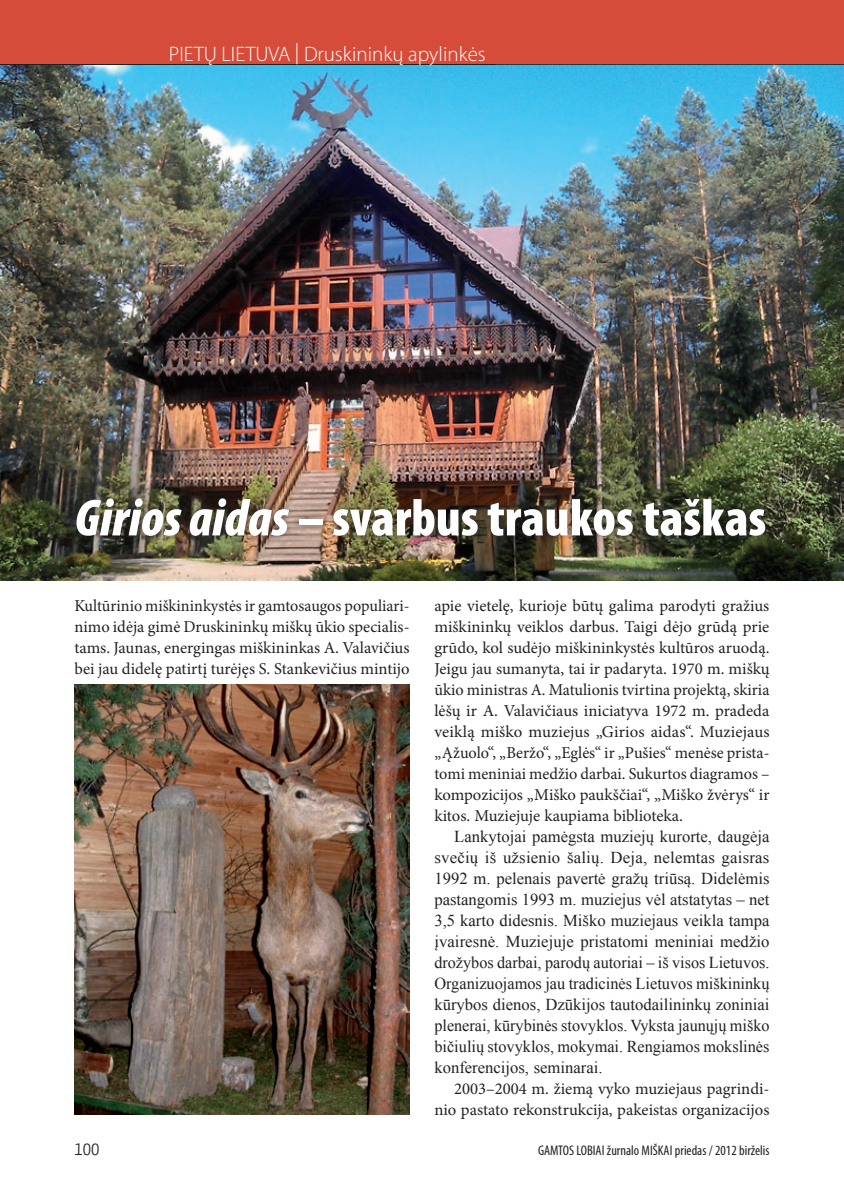
<style>
.page{position:relative;width:844px;height:1191px;background:#fff}
.page>*{position:absolute;margin:0;border:0;box-sizing:border-box;transform-origin:0 0}
.t1{font:900 condensed 52.5px "Myriad Pro";color:#fff}
.t2{font:300 21px "Myriad Pro";color:#fff}
.t3{font:300 19.25px "Yanone Kaffeesatz";color:#231f20}
.t4{font:16.62px/21px "Minion Pro";color:#231f20;text-align:justify}
.t5{font:16.62px/21px "Times New Roman";color:#231f20;text-align:justify}
.t6{font:condensed 14px "Myriad Pro";color:#231f20}
.s1{font-style:italic}
</style>
<div class="page">
<img style="left:0;top:64px;width:843px;height:516px">
<img style="left:74px;top:684px;width:335px;height:430px">
<div style="left:70px;top:491px;width:702px;height:51px;background:#231f20;opacity:.6"></div>
<div style="left:0;top:0;width:843px;height:64px;background:#d64c3a"></div>
<hr style="left:843px;top:0;width:1px;height:64px;background:#d64c3a">
<hr style="left:0;top:64px;width:495px;height:1px;background:#231f20">
<p class="t2" style="left:169px;top:43px;width:318px">PIETŲ LIETUVA | Druskininkų apylinkės</p>
<h1 class="t1" style="left:74px;top:489px;width:693px"><span class="s1">Girios aidas</span> – svarbus traukos taškas</h1>
<p class="t4" style="left:74px;top:595px;width:336px">Kultūrinio miškininkystės ir gamtosaugos populiari&shy;nimo idėja gimė Druskininkų miškų ūkio specialis&shy;tams. Jaunas, energingas miškininkas A. Valavičius bei jau didelę patirtį turėjęs S. Stankevičius mintijo</p>
<p class="t4" style="left:434px;top:595px;width:337px">apie vietelę, kurioje būtų galima parodyti gražius miškininkų veiklos darbus. Taigi dėjo grūdą prie grūdo, kol sudėjo miškininkystės kultūros aruodą.<br>Jeigu jau sumanyta, tai ir padaryta. 1970 m. miškų ūkio ministras A. Matulionis tvirtina projektą, skiria lėšų ir A. Valavičiaus iniciatyva 1972 m. pradeda veiklą miško muziejus „Girios aidas“. Muziejaus „Ąžuolo“, „Beržo“, „Eglės“ ir „Pušies“ menėse prista&shy;tomi meniniai medžio darbai. Sukurtos diagramos – kompozicijos „Miško paukščiai“, „Miško žvėrys“ ir kitos. Muziejuje kaupiama biblioteka.</p>
<p class="t5" style="left:434px;top:825px;width:336px;text-indent:20px">Lankytojai pamėgsta muziejų kurorte, daugėja svečių iš užsienio šalių. Deja, nelemtas gaisras 1992 m. pelenais pavertė gražų triūsą. Didelėmis pastangomis 1993 m. muziejus vėl atstatytas – net 3,5 karto didesnis. Miško muziejaus veikla tampa įvairesnė. Muziejuje pristatomi meniniai medžio drožybos darbai, parodų autoriai – iš visos Lietuvos.<br>Organizuojamos jau tradicinės Lietuvos miškininkų kūrybos dienos, Dzūkijos tautodailininkų zoniniai plenerai, kūrybinės stovyklos. Vyksta jaunųjų miško bičiulių stovyklos, mokymai. Rengiamos mokslinės konferencijos, seminarai.</p>
<p class="t4" style="left:434px;top:1078px;width:336px;text-align:right">2003–2004 m. žiemą vyko muziejaus pagrindi&shy;nio pastato rekonstrukcija, pakeistas organizacijos</p>
<p class="t3" style="left:74px;top:1136px;width:27px">100</p>
<p class="t6" style="left:538px;top:1142px;width:233px">GAMTOS LOBIAI žurnalo MIŠKAI priedas / 2012 birželis</p>
</div>
